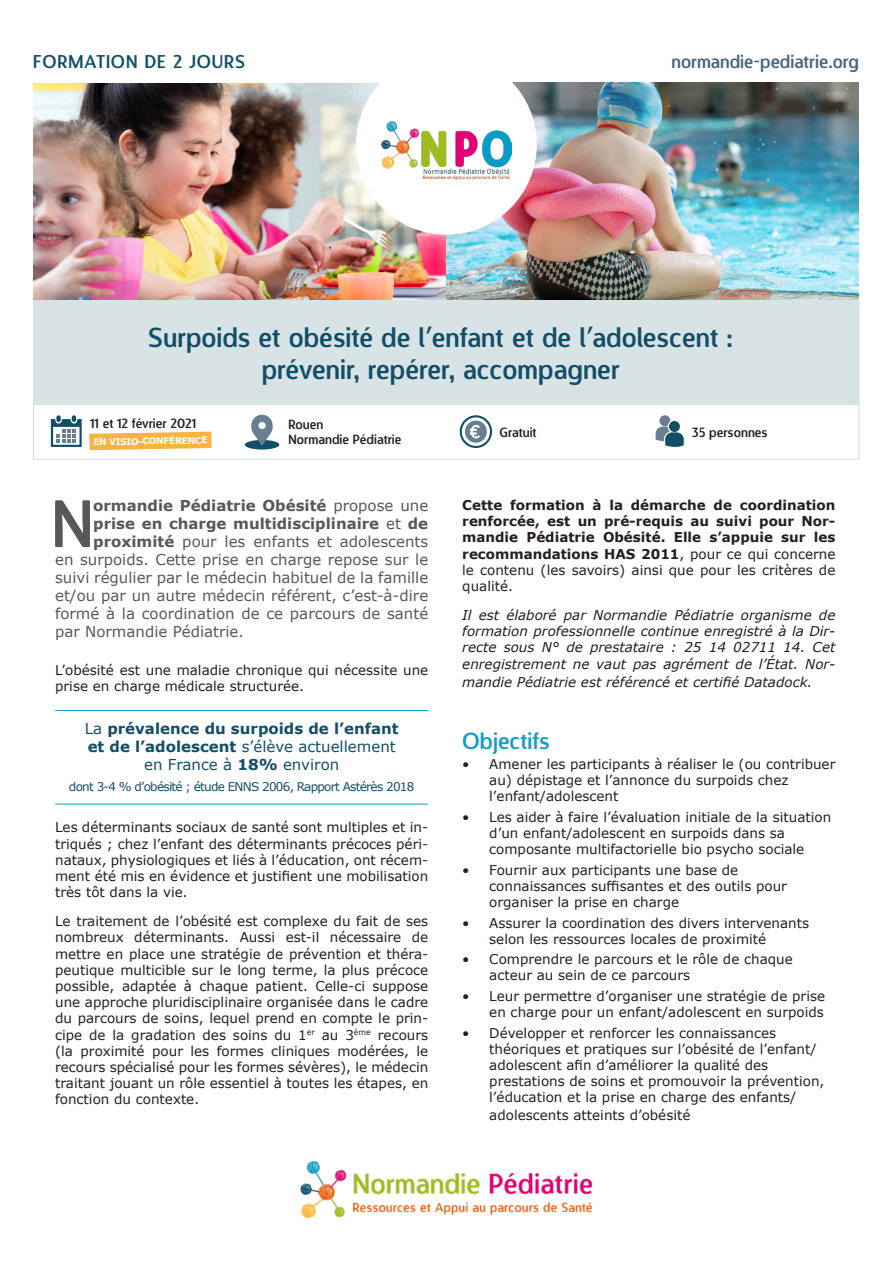
<style>
.page{position:relative;width:893px;height:1263px;background:#fff}
.page>*{position:absolute;margin:0;border:0;box-sizing:border-box;transform-origin:0 0}
.t1{font:64.95px "Designosaur";color:#57585a}
.t2{font:26.7px "Designosaur";color:#134e68}
.t3{font:22.5px "Designosaur";color:#179dc2}
.t4{font:18px "Designosaur";color:#45667e}
.t5{font:18px "Designosaur";letter-spacing:.05em;color:#134e68}
.t6{font:15px "Verdana";color:#57585a}
.t7{font:700 15px/18px "Verdana";color:#134e68;text-align:center}
.t8{font:700 15px "Verdana";color:#57585a}
.t9{font:13.5px/16.2px "Verdana";color:#231f20}
.t10{font:italic 13.5px/16.2px "Verdana";color:#231f20;text-align:justify}
.t11{font:700 13.5px/16.2px "Verdana";color:#231f20;text-align:justify}
.t12{font:12.9px "Designosaur";color:#231f20}
.t13{font:12px "Verdana";letter-spacing:-.06em;color:#134e68}
.t14{font:700 9px "Verdana";color:#fff}
.s1{font-family:"Verdana"}
.s2{font-weight:400}
.s3{font-weight:700}
</style>
<div class="page">
<img style="left:34px;top:83px;width:412px;height:218px">
<img style="left:446px;top:83px;width:413px;height:218px">
<div style="left:34px;top:301px;width:825px;height:104px;background:#d8e3e6"></div>
<img style="left:300px;top:1161px;width:293px;height:57px">
<svg style="left:656px;top:415px;width:28px;height:32px"></svg>
<div style="left:245px;top:440px;width:34px;height:9px;background:#134e68;border-radius:50%"></div>
<svg style="left:250px;top:414px;width:24px;height:32px"></svg>
<svg style="left:51px;top:415px;width:31px;height:32px"></svg>
<svg style="left:460px;top:415px;width:32px;height:33px"></svg>
<div style="left:356px;top:54px;width:181px;height:181px;background:#fff;border-radius:50%"></div>
<img style="left:381px;top:122px;width:131px;height:58px">
<hr style="left:55px;top:804px;width:373px;height:1px;background:#179dc2">
<hr style="left:55px;top:710px;width:373px;height:1px;background:#179dc2">
<svg style="left:89px;top:432px;width:123px;height:18px;background:#f9bb51"></svg>
<p class="t5" style="left:33px;top:46px;width:213px">FORMATION DE 2 JOURS</p>
<p class="t4" style="left:671px;top:46px;width:189px">normandie-pediatrie.org</p>
<p class="t2" style="left:148px;top:315px;width:586px">Surpoids et obésité de l<span class="s1">’</span>enfant et de l<span class="s1">’</span>adolescent :</p>
<p class="t2" style="left:262px;top:347px;width:359px">prévenir, repérer, accompagner</p>
<p class="t12" style="left:90px;top:413px;width:107px">11 et 12 février 2021</p>
<p class="t14" style="left:93px;top:436px;width:116px;rotate:-1deg">EN VISIO-CONFÉRENCE</p>
<p class="t12" style="left:288px;top:413px;width:37px">Rouen</p>
<p class="t12" style="left:288px;top:429px;width:115px">Normandie Pédiatrie</p>
<p class="t1" style="left:52px;top:469px;width:43px">N</p>
<p class="t8" style="left:93px;top:495px;width:337px">ormandie Pédiatrie Obésité <span class="s2">propose une</span></p>
<p class="t8" style="left:93px;top:513px;width:337px">prise en charge multidisciplinaire <span class="s2">et</span> de</p>
<p class="t6" style="left:93px;top:531px;width:337px"><span class="s3">proximité</span> pour les enfants et adolescents</p>
<p class="t6" style="left:55px;top:549px;width:375px">en surpoids. Cette prise en charge repose sur le</p>
<p class="t6" style="left:55px;top:567px;width:375px">suivi régulier par le médecin habituel de la famille</p>
<p class="t6" style="left:55px;top:585px;width:375px">et/ou par un autre médecin référent, c’est-à-dire</p>
<p class="t6" style="left:55px;top:603px;width:375px">formé à la coordination de ce parcours de santé</p>
<p class="t6" style="left:55px;top:621px;width:190px">par Normandie Pédiatrie.</p>
<p class="t9" style="left:55px;top:661px;width:375px">L’obésité est une maladie chronique qui nécessite une prise en charge médicale structurée.</p>
<p class="t7" style="left:85px;top:719px;width:315px"><span class="s2">La</span> prévalence du surpoids de l’enfant et de l’adolescent <span class="s2">s’élève actuellement en France à</span> 18% <span class="s2">environ</span></p>
<p class="t13" style="left:69px;top:778px;width:347px">dont 3-4 % d’obésité ; étude ENNS 2006, Rapport Astérès 2018</p>
<p class="t9" style="left:55px;top:819px;width:375px;text-align:justify">Les déterminants sociaux de santé sont multiples et in&shy;triqués ; chez l’enfant des déterminants précoces péri&shy;nataux, physiologiques et liés à l’éducation, ont récem&shy;ment été mis en évidence et justifient une mobilisation très tôt dans la vie.</p>
<p class="t9" style="left:55px;top:913px;width:375px;text-align:justify">Le traitement de l’obésité est complexe du fait de ses nombreux déterminants. Aussi est-il nécessaire de mettre en place une stratégie de prévention et théra&shy;peutique multicible sur le long terme, la plus précoce possible, adaptée à chaque patient. Celle-ci suppose une approche pluridisciplinaire organisée dans le cadre du parcours de soins, lequel prend en compte le prin&shy;cipe de la gradation des soins du 1<sup>er</sup> au 3<sup>ème</sup> recours (la proximité pour les formes cliniques modérées, le recours spécialisé pour les formes sévères), le médecin traitant jouant un rôle essentiel à toutes les étapes, en fonction du contexte.</p>
<p class="t12" style="left:500px;top:421px;width:39px">Gratuit</p>
<p class="t12" style="left:692px;top:421px;width:77px">35 personnes</p>
<p class="t11" style="left:462px;top:497px;width:375px">Cette formation à la démarche de coordination renforcée, est un pré-requis au suivi pour Nor&shy;mandie Pédiatrie Obésité. Elle s’appuie sur les recommandations HAS 2011<span class="s2">, pour ce qui concerne le contenu (les savoirs) ainsi que pour les critères de qualité.</span></p>
<p class="t10" style="left:462px;top:607px;width:375px">Il est élaboré par Normandie Pédiatrie organisme de formation professionnelle continue enregistré à la Dir&shy;recte sous N° de prestataire : 25 14 02711 14. Cet enregistrement ne vaut pas agrément de l’État. Nor-</p>
<p class="t10" style="left:462px;top:673px;width:352px">mandie Pédiatrie est référencé et certifié Datadock.</p>
<p class="t3" style="left:462px;top:722px;width:89px">Objectifs</p>
<p class="t9" style="left:489px;top:756px;width:348px;text-indent:-27px">• Amener les participants à réaliser le (ou contribuer au) dépistage et l’annonce du surpoids chez l’enfant/adolescent</p>
<p class="t9" style="left:489px;top:809px;width:343px;text-indent:-27px">• Les aider à faire l’évaluation initiale de la situation d’un enfant/adolescent en surpoids dans sa composante multifactorielle bio psycho sociale</p>
<p class="t9" style="left:489px;top:861px;width:299px;text-indent:-27px">• Fournir aux participants une base de connaissances suffisantes et des outils pour organiser la prise en charge</p>
<p class="t9" style="left:489px;top:914px;width:321px;text-indent:-27px">• Assurer la coordination des divers intervenants selon les ressources locales de proximité</p>
<p class="t9" style="left:489px;top:951px;width:305px;text-indent:-27px">• Comprendre le parcours et le rôle de chaque acteur au sein de ce parcours</p>
<p class="t9" style="left:462px;top:988px;width:364px;text-align:right">• Leur permettre d’organiser une stratégie de prise en charge pour un enfant/adolescent en surpoids</p>
<p class="t9" style="left:489px;top:1024px;width:337px;text-indent:-27px">• Développer et renforcer les connaissances théoriques et pratiques sur l’obésité de l’enfant/ adolescent afin d’améliorer la qualité des prestations de soins et promouvoir la prévention, l’éducation et la prise en charge des enfants/</p>
<p class="t9" style="left:489px;top:1107px;width:203px">adolescents atteints d’obésité</p>
</div>
